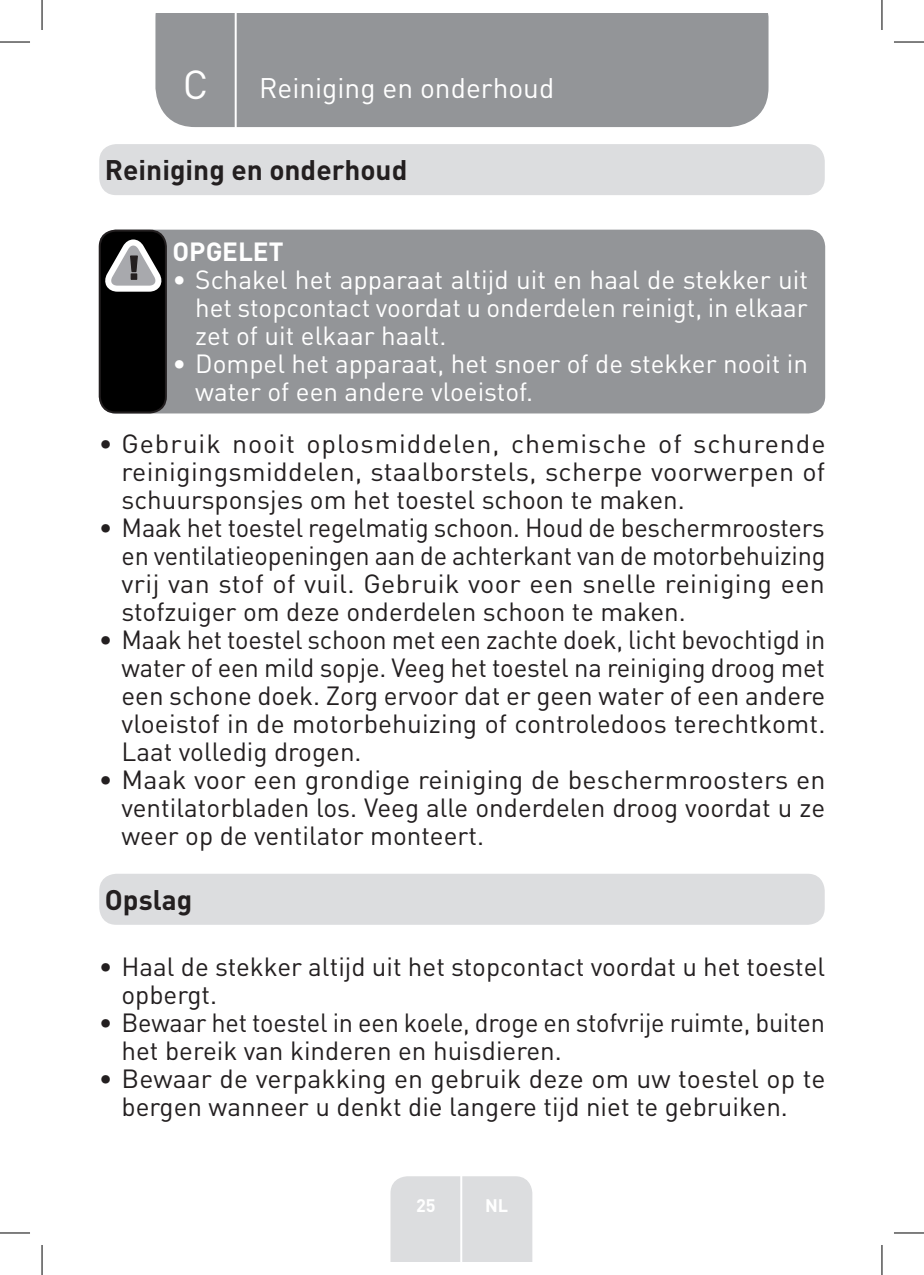
<style>
.page{position:relative;width:924px;height:1275px;background:#fff}
.page>*{position:absolute;margin:0;border:0;box-sizing:border-box;transform-origin:0 0}
.t1{font:40px "DIN Pro";color:#fff}
.Headline-01{font:700 28px "DIN Pro";color:#231f20}
.TitreGauche__gabarit{font:28px "DIN Pro";color:#fff}
.t2{font:26px/28px "DIN Pro";color:#231f20;text-align:justify}
.t3{font:26px/28px "DIN Pro";color:#fff;text-align:justify}
.Large_Text__3_2_mm{font:700 26px "DIN Pro";color:#fff}
.t4{font:700 18px "DIN Pro";color:#fff}
</style>
<div class="page">
<div style="left:155px;top:14px;width:613px;height:113px;background:#939598"></div>
<div style="left:390px;top:1176px;width:142px;height:85px;background:#dcdddf"></div>
<hr style="left:460px;top:1153px;width:2px;height:108px;background:#fff">
<hr style="left:234px;top:14px;width:2px;height:116px;background:#fff">
<div style="left:99px;top:144px;width:725px;height:51px;background:#dcdddf;border-radius:17px"></div>
<div style="left:99px;top:230px;width:725px;height:183px;background:#939598;border-radius:17px"></div>
<div style="left:100px;top:231px;width:66px;height:181px;background:#000;border-radius:16px"></div>
<div style="left:99px;top:230px;width:68px;height:183px;border:2px solid #231f20;border-radius:16px"></div>
<svg style="left:105px;top:239px;width:57px;height:53px"></svg>
<div style="left:99px;top:873px;width:725px;height:51px;background:#dcdddf;border-radius:17px"></div>
<hr style="left:0;top:42px;width:30px;height:1px;background:#000">
<hr style="left:893px;top:42px;width:30px;height:1px;background:#000">
<hr style="left:0;top:1232px;width:30px;height:1px;background:#000">
<hr style="left:893px;top:1232px;width:30px;height:1px;background:#000">
<hr style="left:42px;top:0;width:1px;height:30px;background:#000">
<hr style="left:42px;top:1245px;width:1px;height:30px;background:#000">
<hr style="left:881px;top:0;width:1px;height:30px;background:#000">
<hr style="left:881px;top:1245px;width:1px;height:30px;background:#000">
<p class="t1" style="left:183px;top:57px;width:27px">C</p>
<p class="TitreGauche__gabarit" style="left:259px;top:69px;width:296px">Reiniging en onderhoud</p>
<p class="Headline-01" style="left:105px;top:151px;width:304px">Reiniging en onderhoud</p>
<p class="Large_Text__3_2_mm" style="left:172px;top:234px;width:112px">OPGELET</p>
<p class="t3" style="left:195px;top:264px;width:614px;text-indent:-23px">• Schakel het apparaat altijd uit en haal de stekker uit het stopcontact voordat u onderdelen reinigt, in elkaar zet of uit elkaar haalt.</p>
<p class="t3" style="left:195px;top:348px;width:614px;text-indent:-23px">• Dompel het apparaat, het snoer of de stekker nooit in water of een andere vloeistof.</p>
<p class="t2" style="left:121px;top:429px;width:705px;text-indent:-23px">• Gebruik nooit oplosmiddelen, chemische of schurende reinigingsmiddelen, staalborstels, scherpe voorwerpen of schuursponsjes om het toestel schoon te maken.</p>
<p class="t2" style="left:121px;top:513px;width:705px;text-indent:-23px">• Maak het toestel regelmatig schoon. Houd de beschermroosters en ventilatieopeningen aan de achterkant van de motorbehuizing vrij van stof of vuil. Gebruik voor een snelle reiniging een stofzuiger om deze onderdelen schoon te maken.</p>
<p class="t2" style="left:121px;top:625px;width:705px;text-indent:-23px">• Maak het toestel schoon met een zachte doek, licht bevochtigd in water of een mild sopje. Veeg het toestel na reiniging droog met een schone doek. Zorg ervoor dat er geen water of een andere vloeistof in de motorbehuizing of controledoos terechtkomt.<br>Laat volledig drogen.</p>
<p class="t2" style="left:121px;top:765px;width:705px;text-indent:-23px">• Maak voor een grondige reiniging de beschermroosters en ventilatorbladen los. Veeg alle onderdelen droog voordat u ze weer op de ventilator monteert.</p>
<p class="Headline-01" style="left:105px;top:881px;width:89px">Opslag</p>
<p class="t2" style="left:121px;top:951px;width:704px;text-indent:-23px">• Haal de stekker altijd uit het stopcontact voordat u het toestel opbergt.</p>
<p class="t2" style="left:121px;top:1007px;width:704px;text-indent:-23px">• Bewaar het toestel in een koele, droge en stofvrije ruimte, buiten het bereik van kinderen en huisdieren.</p>
<p class="t2" style="left:99px;top:1063px;width:728px;text-align:center">• Bewaar de verpakking en gebruik deze om uw toestel op te bergen wanneer u denkt die langere tijd niet te gebruiken.</p>
<p class="t4" style="left:416px;top:1192px;width:21px">25</p>
<p class="t4" style="left:485px;top:1192px;width:25px">NL</p>
</div>
